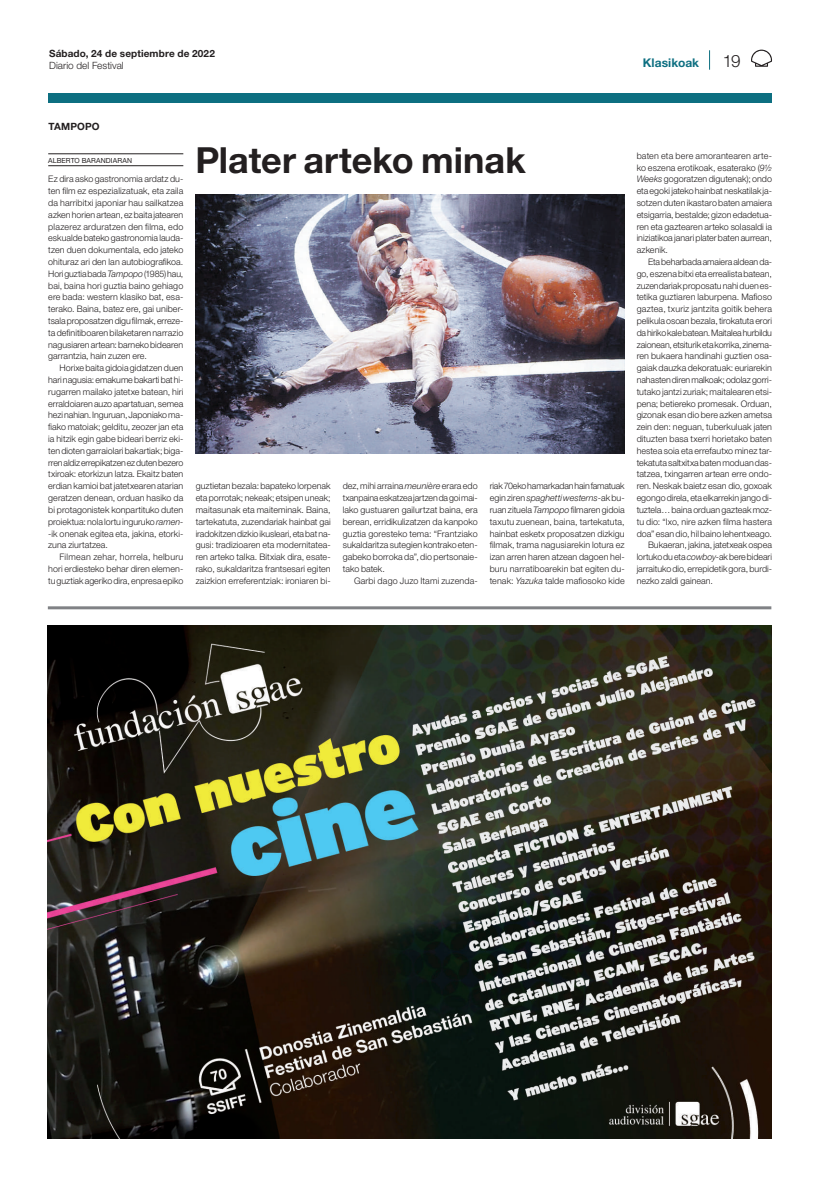
<style>
.page{position:relative;width:820px;height:1191px;background:#fff}
.page>*{position:absolute;margin:0;border:0;box-sizing:border-box;transform-origin:0 0}
.t1{font:700 36px "Helvetica Neue LT Std";color:#231f20}
.t2{font:300 17px "Helvetica Neue LT Std";color:#231f20}
.t3{font:700 12px "Helvetica Neue LT Std";letter-spacing:.005em;color:#0d6f81}
.t4{font:700 10px "Helvetica Neue LT Std";letter-spacing:.01em;color:#231f20}
.t5{font:300 10px "Helvetica Neue LT Std";letter-spacing:.005em;color:#231f20}
.t6{font:300 9px/11.8px "Helvetica Neue LT Std";letter-spacing:.005em;color:#231f20;text-align:justify}
.t7{font:300 9px "Helvetica Neue LT Std";letter-spacing:-.015em;color:#231f20}
.t8{font:7px "Helvetica Neue LT Std";letter-spacing:.015em;color:#231f20}
.s1{font-style:italic}
</style>
<div class="page">
<hr style="left:48px;top:154px;width:135px;height:1px;background:#231f20">
<hr style="left:48px;top:165px;width:135px;height:1px;background:#231f20">
<img style="left:196px;top:194px;width:428px;height:260px">
<hr style="left:48px;top:606px;width:723px;height:3px;background:#808285">
<img style="left:48px;top:625px;width:723px;height:513px">
<svg style="left:709px;top:50px;width:1px;height:20px"></svg>
<div style="left:49px;top:93px;width:722px;height:10px;background:#0d6f81"></div>
<svg style="left:751px;top:50px;width:20px;height:17px"></svg>
<p class="t4" style="left:49px;top:47px;width:167px">Sábado, 24 de septiembre de 2022</p>
<p class="t5" style="left:49px;top:59px;width:76px">Diario del Festival</p>
<h3 class="t3" style="left:642px;top:56px;width:58px">Klasikoak</h3>
<h2 class="t2" style="left:722px;top:50px;width:19px">19</h2>
<p class="t4" style="left:49px;top:120px;width:53px">TAMPOPO</p>
<p class="t8" style="left:48px;top:156px;width:85px">ALBERTO BARANDIARAN</p>
<p class="t6" style="left:48px;top:173px;width:136px">Ez dira asko gastronomia ardatz du&shy;ten film ez espezializatuak, eta zaila da harribitxi japoniar hau sailkatzea azken horien artean, ez baita jatearen plazerez arduratzen den filma, edo eskualde bateko gastronomia lauda&shy;tzen duen dokumentala, edo jateko ohituraz ari den lan autobiografikoa.<br>Hori guztia bada <span class="s1">Tampopo</span> (1985) hau, bai, baina hori guztia baino gehiago ere bada: western klasiko bat, esa&shy;terako. Baina, batez ere, gai uniber&shy;tsala proposatzen digu filmak, erreze&shy;ta definitiboaren bilaketaren narrazio nagusiaren artean: barneko bidearen garrantzia, hain zuzen ere.</p>
<p class="t6" style="left:48px;top:362px;width:136px;text-indent:11px">Horixe baita gidoia gidatzen duen hari nagusia: emakume bakarti bat hi&shy;rugarren mailako jatetxe batean, hiri erraldoiaren auzo apartatuan, semea hezi nahian. Inguruan, Japoniako ma&shy;fiako matoiak; gelditu, zeozer jan eta ia hitzik egin gabe bideari berriz eki&shy;ten dioten garraiolari bakartiak; biga&shy;rren aldiz errepikatzen ez duten bezero txiroak: etorkizun latza. Ekaitz baten erdian kamioi bat jatetxearen atarian geratzen denean, orduan hasiko da bi protagonistek konpartituko duten proiektua: nola lortu inguruko <span class="s1">ramen-</span>-ik onenak egitea eta, jakina, etorki&shy;zuna ziurtatzea.</p>
<p class="t6" style="left:48px;top:551px;width:136px;text-indent:11px">Filmean zehar, horrela, helburu hori erdiesteko behar diren elemen&shy;tu guztiak ageriko dira, enpresa epiko</p>
<h1 class="t1" style="left:195px;top:138px;width:332px">Plater arteko minak</h1>
<p class="t6" style="left:196px;top:480px;width:136px">guztietan bezala: bapateko lorpenak eta porrotak; nekeak; etsipen uneak; maitasunak eta maiteminak. Baina, tartekatuta, zuzendariak hainbat gai iradokitzen dizkio ikusleari, eta bat na&shy;gusi: tradizioaren eta modernitatea&shy;ren arteko talka. Bitxiak dira, esate&shy;rako, sukaldaritza frantsesari egiten zaizkion erreferentziak: ironiaren bi-</p>
<p class="t6" style="left:342px;top:480px;width:136px">dez, mihi arraina <span class="s1">meunière</span> erara edo txanpaina eskatzea jartzen da goi mai&shy;lako gustuaren gailurtzat baina, era berean, erridikulizatzen da kanpoko guztia goresteko tema: “Frantziako sukaldaritza sutegien kontrako eten&shy;gabeko borroka da”, dio pertsonaie&shy;tako batek.</p>
<p class="t6" style="left:354px;top:574px;width:125px">Garbi dago Juzo Itami zuzenda-</p>
<p class="t6" style="left:489px;top:480px;width:136px">riak 70eko hamarkadan hain famatuak egin ziren <span class="s1">spaghetti westerns</span>-ak bu&shy;ruan zituela <span class="s1">Tampopo</span> filmaren gidoia taxutu zuenean, baina, tartekatuta, hainbat esketx proposatzen dizkigu filmak, trama nagusiarekin lotura ez izan arren haren atzean dagoen hel&shy;buru narratiboarekin bat egiten du&shy;tenak: <span class="s1">Yazuka</span> talde mafiosoko kide</p>
<p class="t6" style="left:636px;top:149px;width:137px">baten eta bere amorantearen arte&shy;ko eszena erotikoak, esaterako (<span class="s1">9½ Weeks</span> gogoratzen digutenak); ondo eta egoki jateko hainbat neskatilak ja&shy;sotzen duten ikastaro baten amaiera etsigarria, bestalde; gizon edadetua&shy;ren eta gaztearen arteko solasaldi ia iniziatikoa janari plater baten aurrean, azkenik.</p>
<p class="t6" style="left:647px;top:256px;width:125px">Eta beharbada amaiera aldean da-</p>
<p class="t6" style="left:636px;top:267px;width:137px">go, eszena bitxi eta errealista batean,</p>
<p class="t6" style="left:636px;top:279px;width:137px">zuzendariak proposatu nahi duen es-</p>
<p class="t6" style="left:636px;top:291px;width:137px">tetika guztiaren laburpena. Mafioso</p>
<p class="t6" style="left:636px;top:303px;width:137px">gaztea, txuriz jantzita goitik behera</p>
<p class="t6" style="left:636px;top:315px;width:137px">pelikula osoan bezala, tirokatuta erori</p>
<p class="t7" style="left:636px;top:327px;width:137px">da hiriko kale batean. Maitalea hurbildu</p>
<p class="t6" style="left:636px;top:338px;width:137px">zaionean, etsiturik eta korrika, zinema-</p>
<p class="t6" style="left:636px;top:350px;width:137px">ren bukaera handinahi guztien osa-</p>
<p class="t6" style="left:636px;top:362px;width:137px">gaiak dauzka dekoratuak: euriarekin</p>
<p class="t6" style="left:636px;top:374px;width:137px">nahasten diren malkoak; odolaz gorri-</p>
<p class="t6" style="left:636px;top:385px;width:137px">tutako jantzi zuriak; maitalearen etsi-</p>
<p class="t6" style="left:636px;top:397px;width:137px">pena; betiereko promesak. Orduan,</p>
<p class="t6" style="left:636px;top:409px;width:137px">gizonak esan dio bere azken ametsa</p>
<p class="t6" style="left:636px;top:421px;width:137px">zein den: neguan, tuberkuluak jaten</p>
<p class="t6" style="left:636px;top:433px;width:137px">dituzten basa txerri horietako baten</p>
<p class="t6" style="left:636px;top:444px;width:137px">hestea soia eta errefautxo minez tar-</p>
<p class="t6" style="left:636px;top:456px;width:137px">tekatuta saltxitxa baten moduan das-</p>
<p class="t6" style="left:636px;top:468px;width:137px">tatzea, txingarren artean erre ondo-</p>
<p class="t6" style="left:636px;top:480px;width:137px">ren. Neskak baietz esan dio, goxoak</p>
<p class="t6" style="left:636px;top:492px;width:137px">egongo direla, eta elkarrekin jango di-</p>
<p class="t6" style="left:636px;top:503px;width:137px">tuztela… baina orduan gazteak moz-</p>
<p class="t6" style="left:636px;top:515px;width:137px">tu dio: “Ixo, nire azken filma hastera</p>
<p class="t6" style="left:636px;top:527px;width:137px">doa” esan dio, hil baino lehentxeago.</p>
<p class="t6" style="left:647px;top:539px;width:125px">Bukaeran, jakina, jatetxeak ospea</p>
<p class="t6" style="left:636px;top:551px;width:137px">lortuko du eta <span class="s1">cowboy</span>-ak bere bideari</p>
<p class="t6" style="left:636px;top:562px;width:137px">jarraituko dio, errepidetik gora, burdi-</p>
<p class="t6" style="left:636px;top:574px;width:78px">nezko zaldi gainean.</p>
</div>
